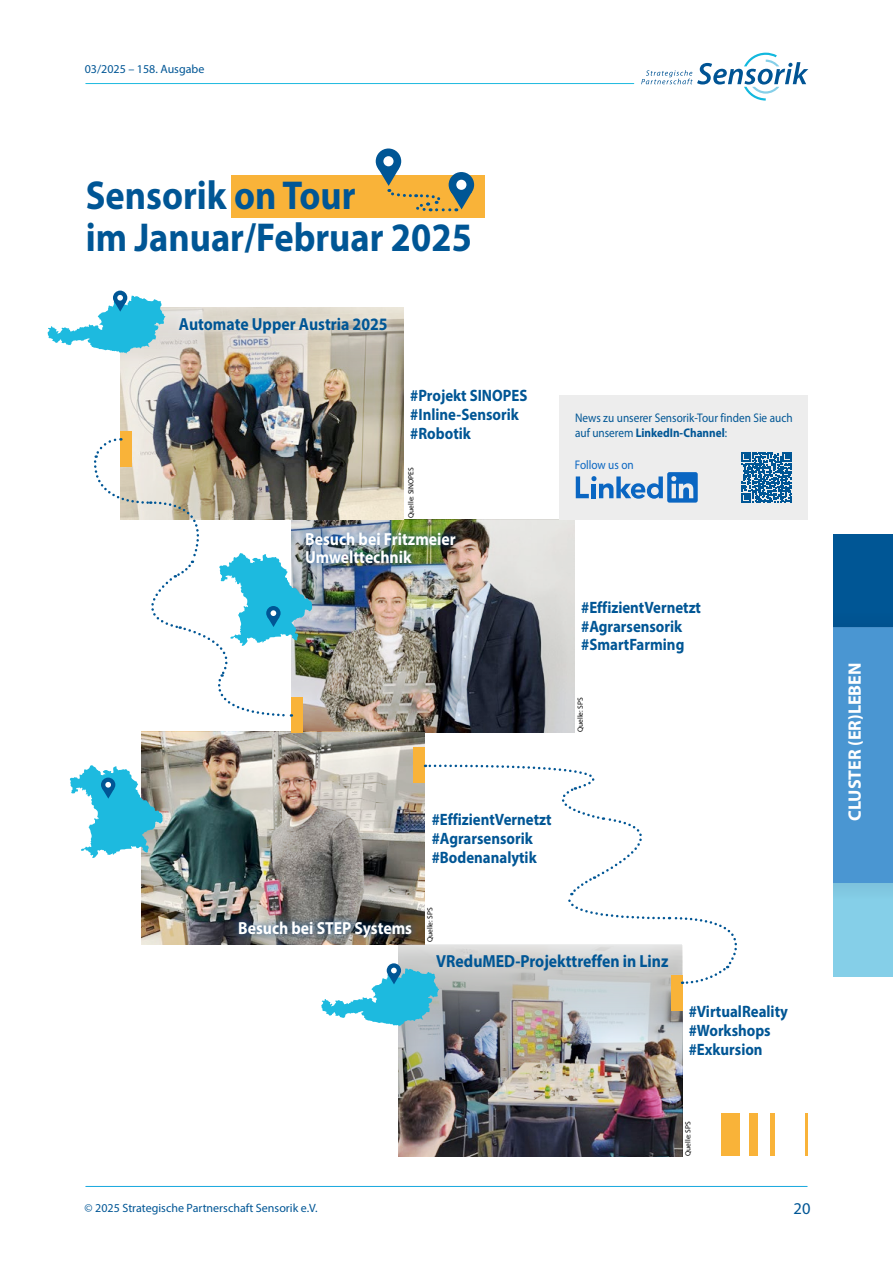
<style>
.page{position:relative;width:893px;height:1263px;background:#fff}
.page>*{position:absolute;margin:0;border:0;box-sizing:border-box;transform-origin:0 0}
.Headline{font:700 40.5px "Myriad Pro";color:#005695;scale:.9 1}
.t1{font:700 18px "Myriad Pro";color:#fff}
.t2{font:700 17.55px "Myriad Pro";color:#005695;scale:.9 1}
.t3{font:700 17.55px "Myriad Pro";color:#fff;scale:.9 1}
.t4{font:700 16.5px/18.8px "Myriad Pro";color:#005695;scale:.9 1}
.t5{font:16.5px "Myriad Pro";color:#005695}
.t6{font:12.45px/15.3px "Myriad Pro";color:#005695;scale:.9 1}
.t7{font:12.45px "Myriad Pro";color:#0a66c2;scale:.9 1}
.t8{font:12px "Myriad Pro";color:#005695}
.Bildunterschrift{font:7.5px "Myriad Pro";color:#000}
.s1{font-weight:700}
</style>
<div class="page">
<svg style="left:641px;top:53px;width:167px;height:48px"></svg>
<hr style="left:86px;top:83px;width:548px;height:1px;background:#1dbadf">
<hr style="left:86px;top:1186px;width:721px;height:1px;background:#16a8de">
<div style="left:833px;top:628px;width:60px;height:255px;background:#4a96d2"></div>
<div style="left:833px;top:534px;width:60px;height:94px;background:#005695"></div>
<div style="left:833px;top:883px;width:60px;height:93px;background:#85cfe8"></div>
<div style="left:231px;top:175px;width:254px;height:42px;background:#f9b339"></div>
<div style="left:376px;top:148px;width:25px;height:26px;background:#005695;border-radius:50%"></div>
<div style="left:383px;top:156px;width:11px;height:10px;background:#fff;border-radius:50%"></div>
<svg style="left:449px;top:172px;width:25px;height:26px"></svg>
<svg style="left:378px;top:168px;width:94px;height:44px"></svg>
<div style="left:721px;top:1113px;width:19px;height:43px;background:#f9b339"></div>
<div style="left:749px;top:1113px;width:8px;height:43px;background:#f9b339"></div>
<hr style="left:770px;top:1113px;width:4px;height:43px;background:#f9b339">
<hr style="left:806px;top:1113px;width:2px;height:43px;background:#f9b339">
<img style="left:302px;top:520px;width:272px;height:212px">
<div style="left:299px;top:524px;width:163px;height:47px;background:#004f9f;opacity:.75"></div>
<img style="left:142px;top:732px;width:283px;height:212px">
<svg style="left:70px;top:765px;width:93px;height:93px"></svg>
<div style="left:232px;top:914px;width:187px;height:30px;background:#004f9f;opacity:.75"></div>
<div style="left:291px;top:697px;width:11px;height:35px;background:#f9b339"></div>
<div style="left:414px;top:748px;width:11px;height:35px;background:#f9b339"></div>
<img style="left:120px;top:308px;width:284px;height:212px">
<div style="left:173px;top:311px;width:221px;height:31px;background:#fff;opacity:.75"></div>
<div style="left:120px;top:432px;width:12px;height:35px;background:#f9b339"></div>
<div style="left:113px;top:291px;width:14px;height:14px;background:#005695;border-radius:50%"></div>
<svg style="left:47px;top:295px;width:119px;height:59px"></svg>
<img style="left:399px;top:1026px;width:283px;height:131px">
<svg style="left:93px;top:437px;width:219px;height:281px"></svg>
<svg style="left:321px;top:763px;width:416px;height:263px"></svg>
<div style="left:560px;top:395px;width:248px;height:125px;background:#ededed"></div>
<svg style="left:576px;top:472px;width:122px;height:31px"></svg>
<svg style="left:741px;top:452px;width:51px;height:51px"></svg>
<p class="t8" style="left:85px;top:62px;width:121px">03/2025 – 158. Ausgabe</p>
<p class="Headline" style="left:86px;top:169px;width:301px">Sensorik on Tour</p>
<p class="Headline" style="left:86px;top:211px;width:431px">im Januar/Februar 2025</p>
<p class="t2" style="left:179px;top:313px;width:233px">Automate Upper Austria 2025</p>
<p class="t4" style="left:410px;top:386px;width:132px">#Projekt SINOPES #Inline-Sensorik</p>
<p class="t4" style="left:410px;top:423px;width:69px">#Robotik</p>
<p class="Bildunterschrift" style="left:406px;top:518px;width:52px;rotate:-90deg">Quelle: SINOPES</p>
<p class="t3" style="left:305px;top:527px;width:169px">Besuch bei Fritzmeier</p>
<p class="t3" style="left:305px;top:546px;width:120px">Umwelttechnik</p>
<p class="t6" style="left:575px;top:410px;width:243px">News zu unserer Sensorik-Tour finden Sie auch auf unserem <span class="s1">LinkedIn-Channel</span>:</p>
<p class="t7" style="left:575px;top:457px;width:67px">Follow us on</p>
<p class="t4" style="left:581px;top:597px;width:135px">#EffizientVernetzt</p>
<p class="t4" style="left:581px;top:616px;width:114px">#Agrarsensorik</p>
<p class="t4" style="left:581px;top:635px;width:116px">#SmartFarming</p>
<p class="Bildunterschrift" style="left:576px;top:732px;width:36px;rotate:-90deg">Quelle: SPS</p>
<p class="t4" style="left:432px;top:810px;width:135px">#EffizientVernetzt</p>
<p class="t4" style="left:432px;top:828px;width:114px">#Agrarsensorik</p>
<p class="t4" style="left:432px;top:847px;width:118px">#Bodenanalytik</p>
<p class="t3" style="left:238px;top:916px;width:195px">Besuch bei STEP Systems</p>
<p class="Bildunterschrift" style="left:425px;top:942px;width:36px;rotate:-90deg">Quelle: SPS</p>
<p class="t2" style="left:436px;top:950px;width:260px">VReduMED-Projekttreffen in Linz</p>
<p class="t4" style="left:689px;top:1001px;width:112px">#VirtualReality</p>
<p class="t4" style="left:689px;top:1020px;width:93px">#Workshops</p>
<p class="t4" style="left:689px;top:1039px;width:84px">#Exkursion</p>
<p class="Bildunterschrift" style="left:683px;top:1156px;width:36px;rotate:-90deg">Quelle: SPS</p>
<p class="t8" style="left:85px;top:1201px;width:235px">© 2025 Strategische Partnerschaft Sensorik e.V.</p>
<p class="t5" style="left:793px;top:1198px;width:18px">20</p>
<p class="t1" style="left:843px;top:821px;width:160px;rotate:-90deg">CLUSTER (ER)LEBEN</p>
</div>
